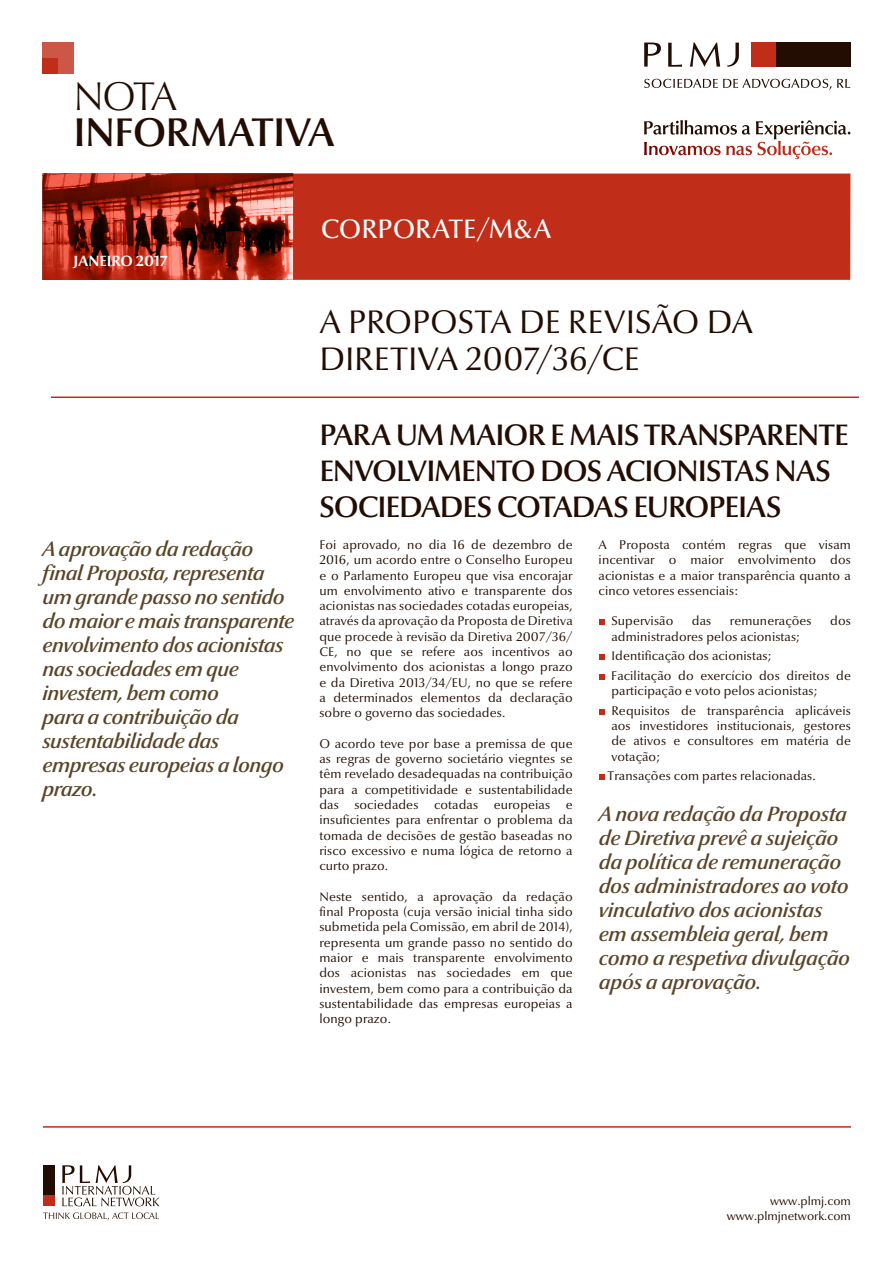
<style>
.page{position:relative;width:893px;height:1263px;background:#fff}
.page>*{position:absolute;margin:0;border:0;box-sizing:border-box;transform-origin:0 0}
.t1{font:600 40.5px "Optima Nova LT";letter-spacing:-.02em;color:#230d02}
.t2{font:300 40.5px "Optima Nova LT";color:#230d02}
.t3{font:33px/37.5px "Optima Nova LT";letter-spacing:-.005em;color:#230d02}
.t4{font:600 30px/36px "Optima Nova LT";letter-spacing:-.03em;color:#230d02}
.t5{font:27px "Optima Nova LT Medium Os F";letter-spacing:-.005em;color:#fff}
.t6{font:italic 600 21px/24px "Optima Nova LT";letter-spacing:-.015em;color:#5a4527}
.t7{font:700 15px "Optima Nova LT";color:#fff}
.Corpo{font:12.75px/15.3px "Optima Nova LT";letter-spacing:.01em;color:#230d02;text-align:justify}
.t8{font:12px "Optima Nova LT";color:#230d02}
</style>
<div class="page">
<div style="left:43px;top:174px;width:807px;height:106px;background:#c02d19"></div>
<hr style="left:51px;top:396px;width:808px;height:2px;background:#c02d19">
<div style="left:42px;top:43px;width:32px;height:31px;background:#cc5747"></div>
<div style="left:42px;top:58px;width:16px;height:16px;background:#c02d19"></div>
<div style="left:775px;top:43px;width:75px;height:24px;background:#230d02"></div>
<div style="left:751px;top:43px;width:24px;height:24px;background:#c02d19"></div>
<svg style="left:644px;top:43px;width:95px;height:24px"></svg>
<svg style="left:644px;top:79px;width:187px;height:11px"></svg>
<svg style="left:837px;top:79px;width:13px;height:9px"></svg>
<svg style="left:644px;top:120px;width:206px;height:35px"></svg>
<svg style="left:43px;top:174px;width:250px;height:106px;background:#952d1f"></svg>
<div style="left:43px;top:1194px;width:11px;height:12px;background:#c02d19"></div>
<div style="left:43px;top:1165px;width:11px;height:29px;background:#230d02"></div>
<svg style="left:62px;top:1165px;width:97px;height:41px"></svg>
<svg style="left:43px;top:1212px;width:116px;height:8px"></svg>
<hr style="left:43px;top:1126px;width:808px;height:2px;background:#c02d19">
<svg style="left:599px;top:619px;width:6px;height:6px"></svg>
<svg style="left:599px;top:654px;width:6px;height:6px"></svg>
<svg style="left:599px;top:674px;width:6px;height:6px"></svg>
<svg style="left:599px;top:709px;width:6px;height:6px"></svg>
<svg style="left:599px;top:774px;width:6px;height:6px"></svg>
<p class="t2" style="left:74px;top:73px;width:105px">NOTA</p>
<p class="t1" style="left:74px;top:108px;width:263px">INFORMATIVA</p>
<p class="t7" style="left:74px;top:252px;width:96px">JANEIRO 2017</p>
<p class="t5" style="left:321px;top:213px;width:232px">CORPORATE/M&amp;A</p>
<p class="t3" style="left:319px;top:303px;width:435px">A PROPOSTA DE REVISÃO DA<br>DIRETIVA 2007/36/CE</p>
<p class="t4" style="left:319px;top:417px;width:531px">PARA UM MAIOR E MAIS TRANSPARENTE<br>ENVOLVIMENTO DOS ACIONISTAS NAS<br>SOCIEDADES COTADAS EUROPEIAS</p>
<p class="Corpo" style="left:319px;top:537px;width:255px">Foi aprovado, no dia 16 de dezembro de 2016, um acordo entre o Conselho Europeu e o Parlamento Europeu que visa encorajar um envolvimento ativo e transparente dos acionistas nas sociedades cotadas europeias, através da aprovação da Proposta de Diretiva que procede à revisão da Diretiva 2007/36/ CE, no que se refere aos incentivos ao envolvimento dos acionistas a longo prazo e da Diretiva 2013/34/EU, no que se refere a determinados elementos da declaração sobre o governo das sociedades.</p>
<p class="Corpo" style="left:319px;top:736px;width:255px">O acordo teve por base a premissa de que as regras de governo societário viegntes se têm revelado desadequadas na contribuição para a competitividade e sustentabilidade das sociedades cotadas europeias e insuficientes para enfrentar o problema da tomada de decisões de gestão baseadas no risco excessivo e numa lógica de retorno a curto prazo.</p>
<p class="Corpo" style="left:319px;top:889px;width:255px">Neste sentido, a aprovação da redação final Proposta (cuja versão inicial tinha sido submetida pela Comissão, em abril de 2014), representa um grande passo no sentido do maior e mais transparente envolvimento dos acionistas nas sociedades em que investem, bem como para a contribuição da sustentabilidade das empresas europeias a longo prazo.</p>
<p class="t6" style="left:43px;top:537px;width:253px">A aprovação da redação final Proposta, representa um grande passo no sentido do maior e mais transparente envolvimento dos acionistas nas sociedades em que investem, bem como<br>para a contribuição da sustentabilidade das empresas europeias a longo prazo.</p>
<p class="Corpo" style="left:599px;top:537px;width:254px">A Proposta contém regras que visam incentivar o maior envolvimento dos acionistas e a maior transparência quanto a cinco vetores essenciais:</p>
<p class="Corpo" style="left:611px;top:614px;width:63px">Supervisão</p>
<p class="Corpo" style="left:692px;top:614px;width:21px">das</p>
<p class="Corpo" style="left:730px;top:614px;width:83px">remunerações</p>
<p class="Corpo" style="left:830px;top:614px;width:22px">dos</p>
<p class="Corpo" style="left:611px;top:629px;width:190px">administradores pelos acionistas;</p>
<p class="Corpo" style="left:611px;top:648px;width:162px">Identificação dos acionistas;</p>
<p class="Corpo" style="left:611px;top:668px;width:241px">Facilitação do exercício dos direitos de participação e voto pelos acionistas;</p>
<p class="Corpo" style="left:611px;top:703px;width:241px">Requisitos de transparência aplicáveis aos investidores institucionais, gestores de ativos e consultores em matéria de votação;</p>
<p class="Corpo" style="left:608px;top:768px;width:210px">Transações com partes relacionadas.</p>
<p class="t6" style="left:599px;top:802px;width:253px">A nova redação da Proposta de Diretiva prevê a sujeição da política de remuneração dos administradores ao voto vinculativo dos acionistas em assembleia geral, bem como a respetiva divulgação após a aprovação.</p>
<p class="t8" style="left:770px;top:1194px;width:82px">www.plmj.com</p>
<p class="t8" style="left:727px;top:1209px;width:126px">www.plmjnetwork.com</p>
</div>
